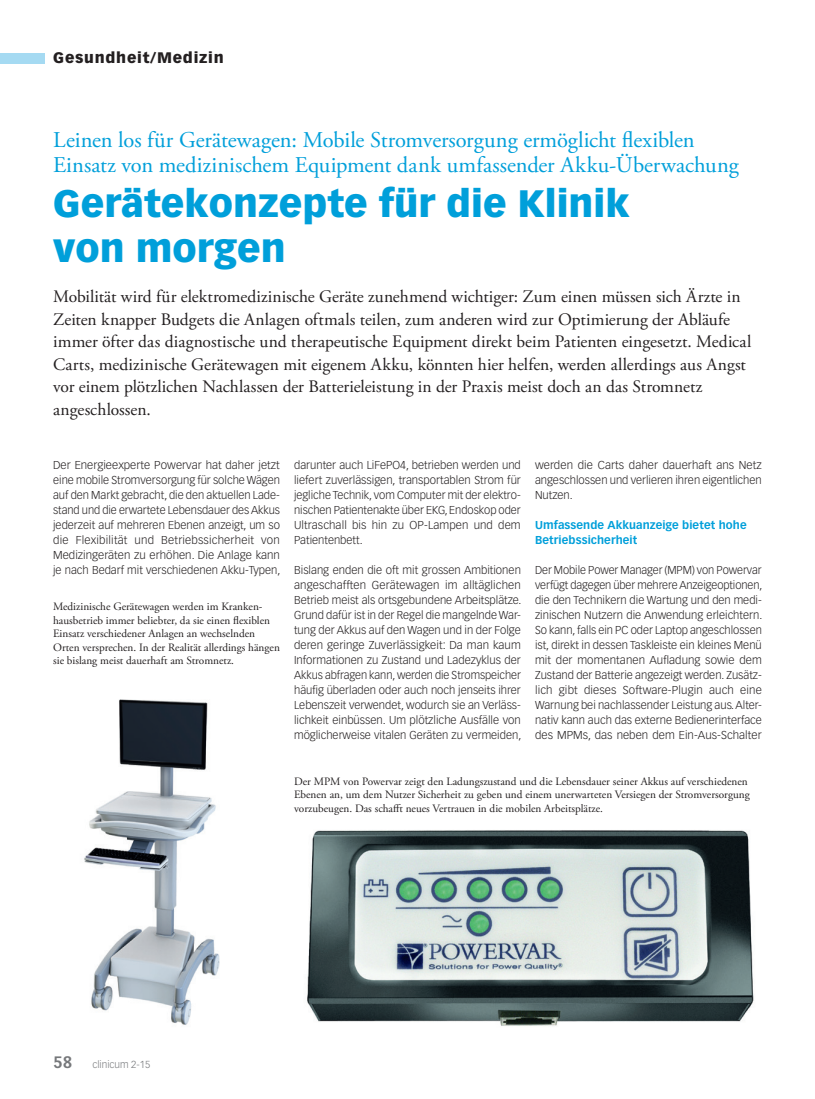
<style>
.page{position:relative;width:815px;height:1099px;background:#fff}
.page>*{position:absolute;margin:0;border:0;box-sizing:border-box;transform-origin:0 0}
.t1{font:900 37.5px/45px "Vectora LT Std";color:#009fda}
.t2{font:22.5px/25px "Adobe Garamond Pro";color:#009fda}
.t3{font:17.5px/22.5px "Adobe Garamond Pro";color:#231f20}
.t4{font:900 15px "Vectora LT Std";letter-spacing:.05em;color:#231f20}
.t5{font:300 11.25px/15px "Vectora LT Std";color:#231f20;text-align:justify}
.t6{font:11.25px/13.5px "Adobe Garamond Pro";color:#231f20}
.t7{font:700 11.25px/15px "Vectora LT Std";letter-spacing:.005em;color:#009fda}
.t8{font:300 10px "Vectora LT Std";color:#76787b}
.s1{font-weight:700;font-size:16.25px}
</style>
<div class="page">
<div style="left:0;top:53px;width:45px;height:10px;background:#a5daf2"></div>
<img style="left:84px;top:699px;width:136px;height:326px">
<img style="left:307px;top:830px;width:447px;height:196px">
<h3 class="t4" style="left:53px;top:49px;width:172px">Gesundheit/Medizin</h3>
<h2 class="t2" style="left:53px;top:128px;width:687px">Leinen los für Gerätewagen: Mobile Stromversorgung ermöglicht flexiblen<br>Einsatz von medizinischem Equipment dank umfassender Akku-Überwachung</h2>
<h1 class="t1" style="left:53px;top:180px;width:578px">Gerätekonzepte für die Klinik von morgen</h1>
<p class="t3" style="left:53px;top:286px;width:700px">Mobilität wird für elektromedizinische Geräte zunehmend wichtiger: Zum einen müssen sich Ärzte in Zeiten knapper Budgets die Anlagen oftmals teilen, zum anderen wird zur Optimierung der Abläufe immer öfter das diagnostische und therapeutische Equipment direkt beim Patienten eingesetzt. Medical Carts, medizinische Gerätewagen mit eigenem Akku, könnten hier helfen, werden allerdings aus Angst vor einem plötzlichen Nachlassen der Batterieleistung in der Praxis meist doch an das Stromnetz angeschlossen.</p>
<p class="t5" style="left:53px;top:458px;width:229px">Der Energieexperte Powervar hat daher jetzt eine mobile Stromversorgung für solche Wägen auf den Markt gebracht, die den aktuellen Lade&shy;stand und die erwartete Lebensdauer des Akkus jederzeit auf mehreren Ebenen anzeigt, um so die Flexibilität und Betriebssicherheit von Medizingeräten zu erhöhen. Die Anlage kann je nach Bedarf mit verschiedenen Akku-Typen,</p>
<p class="t6" style="left:53px;top:600px;width:228px">Medizinische Gerätewagen werden im Kranken&shy;hausbetrieb immer beliebter, da sie einen flexiblen Einsatz verschiedener Anlagen an wechselnden Orten versprechen. In der Realität allerdings hängen sie bislang meist dauerhaft am Stromnetz.</p>
<p class="t5" style="left:294px;top:458px;width:228px">darunter auch LiFePO4, betrieben werden und liefert zuverlässigen, transportablen Strom für jegliche Technik, vom Computer mit der elektro&shy;nischen Patientenakte über EKG, Endoskop oder Ultraschall bis hin zu OP-Lampen und dem Patientenbett.</p>
<p class="t5" style="left:294px;top:563px;width:229px">Bislang enden die oft mit grossen Ambitionen angeschafften Gerätewagen im alltäglichen Betrieb meist als ortsgebundene Arbeitsplätze.<br>Grund dafür ist in der Regel die mangelnde War&shy;tung der Akkus auf den Wagen und in der Folge deren geringe Zuverlässigkeit: Da man kaum Informationen zu Zustand und Ladezyklus der Akkus abfragen kann, werden die Stromspeicher häufig überladen oder auch noch jenseits ihrer Lebenszeit verwendet, wodurch sie an Verläss&shy;lichkeit einbüssen. Um plötzliche Ausfälle von möglicherweise vitalen Geräten zu vermeiden,</p>
<p class="t5" style="left:535px;top:458px;width:228px">werden die Carts daher dauerhaft ans Netz angeschlossen und verlieren ihren eigentlichen Nutzen.</p>
<p class="t7" style="left:535px;top:518px;width:213px">Umfassende Akkuanzeige bietet hohe<br>Betriebssicherheit</p>
<p class="t5" style="left:535px;top:563px;width:229px">Der Mobile Power Manager (MPM) von Powervar verfügt dagegen über mehrere Anzeigeoptionen, die den Technikern die Wartung und den medi&shy;zinischen Nutzern die Anwendung erleichtern.<br>So kann, falls ein PC oder Laptop angeschlossen ist, direkt in dessen Taskleiste ein kleines Menü mit der momentanen Aufladung sowie dem Zustand der Batterie angezeigt werden. Zusätz&shy;lich gibt dieses Software-Plugin auch eine Warnung bei nachlassender Leistung aus. Alter&shy;nativ kann auch das externe Bedienerinterface des MPMs, das neben dem Ein-Aus-Schalter</p>
<p class="t6" style="left:294px;top:774px;width:457px">Der MPM von Powervar zeigt den Ladungszustand und die Lebensdauer seiner Akkus auf verschiedenen<br>Ebenen an, um dem Nutzer Sicherheit zu geben und einem unerwarteten Versiegen der Stromversorgung vorzubeugen. Das schafft neues Vertrauen in die mobilen Arbeitsplätze.</p>
<p class="t8" style="left:53px;top:1058px;width:99px"><span class="s1">58</span> clinicum 2-15</p>
</div>
